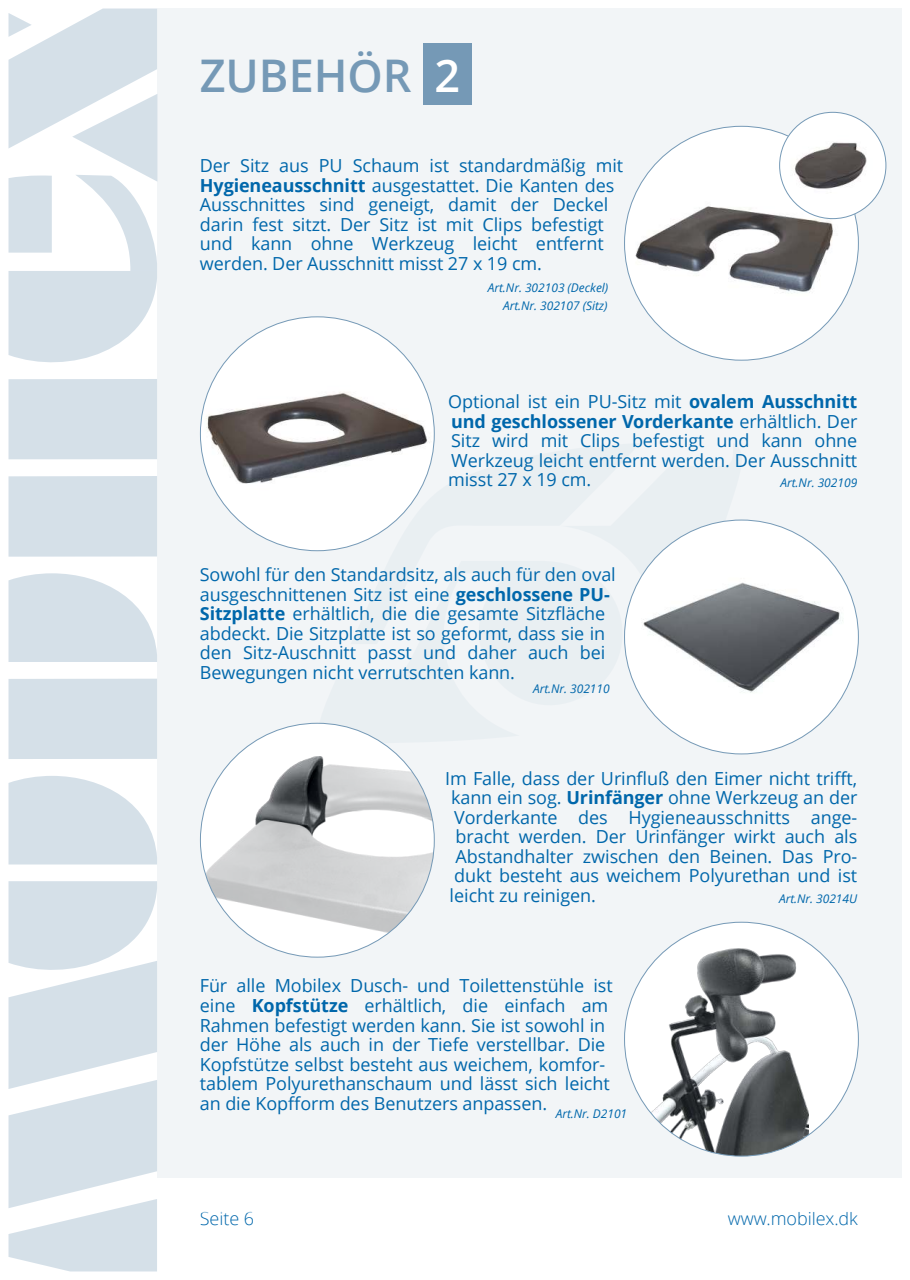
<style>
.page{position:relative;width:910px;height:1280px;background:#fff}
.page>*{position:absolute;margin:0;border:0;box-sizing:border-box;transform-origin:0 0}
.t1{font:600 45px "Open Sans";color:#7599b6}
.t2{font:18px/19.5px "Open Sans";letter-spacing:-.005em;color:#0067ab}
.t3{font:300 18px "Open Sans";letter-spacing:-.005em;color:#0067ab}
.t4{font:italic 12px/18px "Open Sans";color:#0067ab;text-align:right}
.s1{color:#fff}
.s2{font-weight:700}
</style>
<div class="page">
<div style="left:157px;top:9px;width:744px;height:1169px;background:#f2f5f7"></div>
<svg style="left:9px;top:9px;width:148px;height:1262px;fill:#d5e0e8"></svg>
<img style="left:200px;top:317px;width:234px;height:234px;border-radius:50%">
<img style="left:624px;top:520px;width:234px;height:234px;border-radius:50%">
<div style="left:200px;top:723px;width:234px;height:234px;background:#fff;border-radius:50%"></div>
<img style="left:204px;top:757px;width:230px;height:197px">
<div style="left:624px;top:922px;width:234px;height:234px;background:#fff;border-radius:50%"></div>
<img style="left:624px;top:922px;width:185px;height:234px">
<img style="left:624px;top:126px;width:234px;height:234px;border-radius:50%">
<img style="left:780px;top:112px;width:106px;height:107px;border-radius:50%">
<div style="left:423px;top:44px;width:49px;height:61px;background:#7599b6"></div>
<h1 class="t1" style="left:200px;top:45px;width:262px">ZUBEHÖR <span class="s1">2</span></h1>
<p class="t2" style="left:200px;top:155px;width:425px">Der Sitz aus PU Schaum ist standardmäßig mit <span class="s2">Hygieneausschnitt</span> ausgestattet. Die Kanten des Ausschnittes sind geneigt, damit der Deckel darin fest sitzt. Der Sitz ist mit Clips befestigt und kann ohne Werkzeug leicht entfernt werden. Der Ausschnitt misst 27 x 19 cm.</p>
<p class="t4" style="left:488px;top:278px;width:122px">Art.Nr. 302103 (Deckel)<br>Art.Nr. 302107 (Sitz)</p>
<p class="t2" style="left:448px;top:391px;width:411px;text-align:justify">Optional ist ein PU-Sitz mit <span class="s2">ovalem Ausschnitt und geschlossener Vorderkante</span> erhältlich. Der Sitz wird mit Clips befestigt und kann ohne Werkzeug leicht entfernt werden. Der Ausschnitt misst 27 x 19 cm.</p>
<p class="t4" style="left:781px;top:473px;width:78px">Art.Nr. 302109</p>
<p class="t2" style="left:200px;top:564px;width:417px">Sowohl für den Standardsitz, als auch für den oval ausgeschnittenen Sitz ist eine <span class="s2">geschlossene PU-Sitzplatte</span> erhältlich, die die gesamte Sitzfläche abdeckt. Die Sitzplatte ist so geformt, dass sie in den Sitz-Auschnitt passt und daher auch bei Bewegungen nicht verrutschten kann.</p>
<p class="t4" style="left:533px;top:680px;width:78px">Art.Nr. 302110</p>
<p class="t2" style="left:445px;top:768px;width:414px">Im Falle, dass der Urinfluß den Eimer nicht trifft,</p>
<p class="t2" style="left:451px;top:788px;width:408px">kann ein sog. <span class="s2">Urinfänger</span> ohne Werkzeug an der</p>
<p class="t2" style="left:454px;top:807px;width:405px">Vorderkante des Hygieneausschnitts ange -</p>
<p class="t2" style="left:456px;top:827px;width:403px">bracht werden. Der Urinfänger wirkt auch als</p>
<p class="t2" style="left:456px;top:846px;width:403px">Ab stand hal ter zwischen den Beinen. Das Pro -</p>
<p class="t2" style="left:454px;top:866px;width:405px">dukt be steht aus weichem Polyurethan und ist</p>
<p class="t2" style="left:450px;top:885px;width:148px">leicht zu reinigen.</p>
<p class="t4" style="left:779px;top:889px;width:80px">Art.Nr. 30214U</p>
<p class="t2" style="left:200px;top:976px;width:414px">Für alle Mobilex Dusch- und Toilettenstühle ist eine <span class="s2">Kopfstütze</span> erhältlich, die einfach am Rahmen befestigt werden kann. Sie ist sowohl in der Höhe als auch in der Tiefe verstellbar. Die Kopfstütze selbst besteht aus weichem, komfor - tablem Polyurethanschaum und lässt sich leicht an die Kopfform des Benutzers anpassen.</p>
<p class="t4" style="left:556px;top:1104px;width:73px">Art.Nr. D2101</p>
<p class="t3" style="left:200px;top:1206px;width:56px">Seite 6</p>
<p class="t3" style="left:728px;top:1206px;width:132px">www.mobilex.dk</p>
</div>
